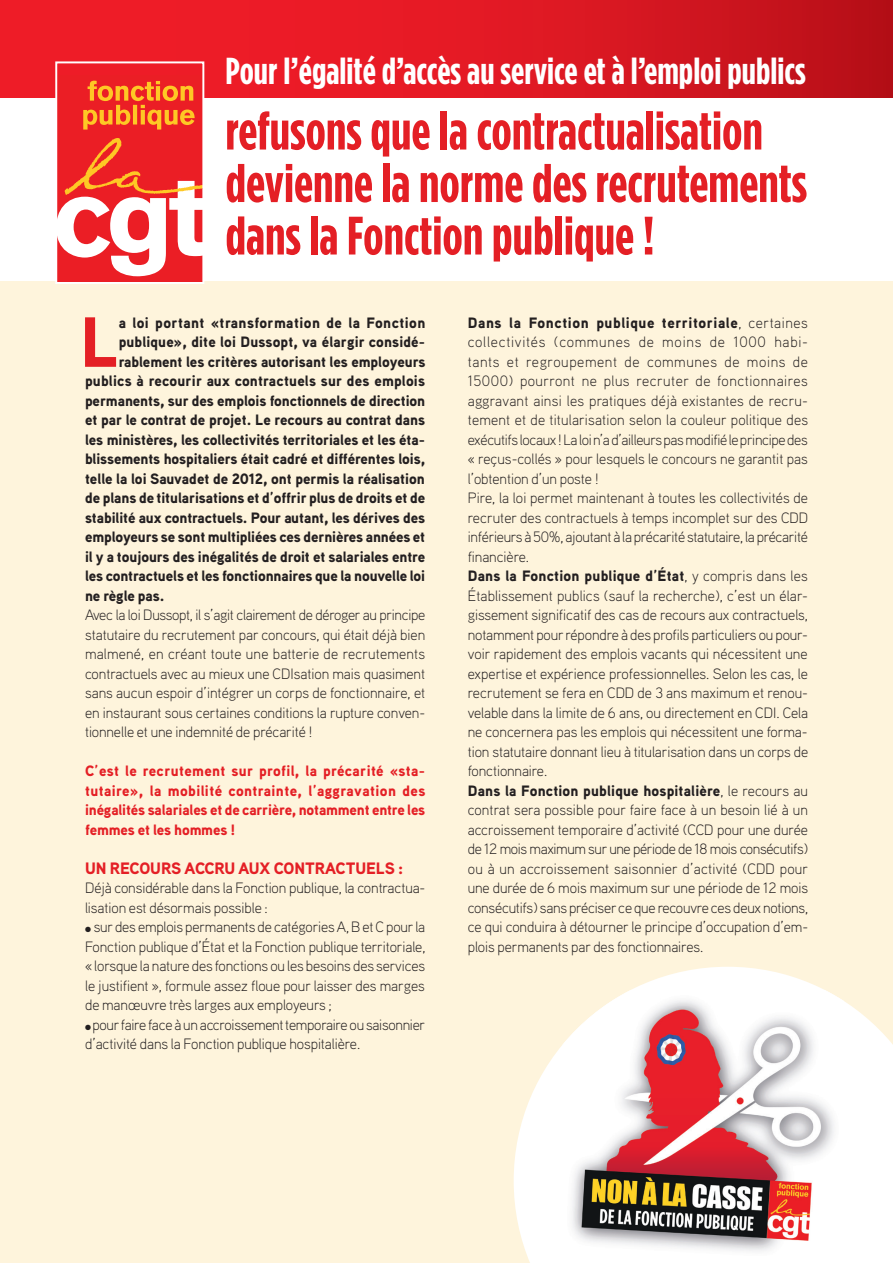
<style>
.page{position:relative;width:893px;height:1263px;background:#fff}
.page>*{position:absolute;margin:0;border:0;box-sizing:border-box;transform-origin:0 0}
.t1{font:900 70.8px "Aaux Pro";color:#e41f25}
.t2{font:700 54px/52.5px "Gotham Condensed";color:#e41f25}
.t3{font:700 37.5px "Gotham Condensed";color:#fff}
.t4{font:900 16.5px "Aaux Pro";letter-spacing:-.005em;color:#e41f25}
.t5{font:300 15px/19.5px "Aaux Pro";letter-spacing:-.005em;color:#231f20}
.t6{font:900 15px "Aaux Pro";letter-spacing:-.005em;color:#231f20}
.t7{font:900 15px/19.5px "Aaux Pro";letter-spacing:-.01em;color:#e41f25;text-align:justify}
.t8{font:900 15px "Aaux Pro";letter-spacing:.025em;color:#231f20}
.s1{font-weight:900}
</style>
<div class="page">
<div style="left:0;top:266px;width:893px;height:997px;background:#fef4dc"></div>
<div style="left:0;top:1px;width:893px;height:263px;background:linear-gradient(to right,#fa1f2b,#c2121b)"></div>
<div style="left:0;top:98px;width:893px;height:183px;background:#fff"></div>
<div style="left:56px;top:75px;width:147px;height:206px;background:#eb1e25"></div>
<svg style="left:58px;top:81px;width:143px;height:195px"></svg>
<div style="left:55px;top:61px;width:149px;height:223px;border:2px solid #fff"></div>
<svg style="left:514px;top:967px;width:379px;height:296px;fill:#fff"></svg>
<img style="left:563px;top:990px;width:281px;height:271px">
<h3 class="t3" style="left:225px;top:49px;width:582px">Pour l’égalité d’accès au service et à l’emploi publics</h3>
<h2 class="t2" style="left:225px;top:103px;width:583px">refusons que la contractualisation devienne la norme des recrutements dans la Fonction publique !</h2>
<h1 class="t1" style="left:80px;top:297px;width:41px">L</h1>
<p class="t8" style="left:119px;top:313px;width:308px">a loi portant «transformation de la Fonction</p>
<p class="t6" style="left:119px;top:332px;width:308px">publique», dite loi Dussopt, va élargir considé-</p>
<p class="t6" style="left:119px;top:352px;width:308px">rablement les critères autorisant les employeurs</p>
<p class="t6" style="left:85px;top:371px;width:342px">publics à recourir aux contractuels sur des emplois</p>
<p class="t6" style="left:85px;top:391px;width:342px">permanents, sur des emplois fonctionnels de direction</p>
<p class="t6" style="left:85px;top:410px;width:342px">et par le contrat de projet. Le recours au contrat dans</p>
<p class="t6" style="left:85px;top:430px;width:341px">les ministères, les collectivités territoriales et les éta-</p>
<p class="t6" style="left:85px;top:449px;width:342px">blissements hospitaliers était cadré et différentes lois,</p>
<p class="t6" style="left:85px;top:469px;width:341px">telle la loi Sauvadet de 2012, ont permis la réalisation</p>
<p class="t6" style="left:85px;top:488px;width:342px">de plans de titularisations et d’offrir plus de droits et de</p>
<p class="t6" style="left:85px;top:508px;width:342px">stabilité aux contractuels. Pour autant, les dérives des</p>
<p class="t6" style="left:85px;top:527px;width:342px">employeurs se sont multipliées ces dernières années et</p>
<p class="t6" style="left:85px;top:547px;width:342px">il y a toujours des inégalités de droit et salariales entre</p>
<p class="t6" style="left:85px;top:566px;width:342px">les contractuels et les fonctionnaires que la nouvelle loi</p>
<p class="t6" style="left:85px;top:586px;width:81px">ne règle pas.</p>
<p class="t5" style="left:85px;top:605px;width:342px;text-align:justify">Avec la loi Dussopt, il s’agit clairement de déroger au principe statutaire du recrutement par concours, qui était déjà bien malmené, en créant toute une batterie de recrutements contractuels avec au mieux une CDIsation mais quasiment sans aucun espoir d’intégrer un corps de fonctionnaire, et en instaurant sous certaines conditions la rupture conven&shy;tionnelle et une indemnité de précarité !</p>
<p class="t7" style="left:85px;top:761px;width:342px">C’est le recrutement sur profil, la précarité «sta&shy;tutaire», la mobilité contrainte, l’aggravation des inégalités salariales et de carrière, notamment entre les femmes et les hommes !</p>
<p class="t4" style="left:85px;top:857px;width:320px">UN RECOURS ACCRU AUX CONTRACTUELS :</p>
<p class="t5" style="left:85px;top:878px;width:342px">Déjà considérable dans la Fonction publique, la contractua&shy;lisation est désormais possible :</p>
<p class="t5" style="left:85px;top:917px;width:342px;text-align:justify">● sur des emplois permanents de catégories A, B et C pour la Fonction publique d’État et la Fonction publique territoriale, « lorsque la nature des fonctions ou les besoins des services le justifient », formule assez floue pour laisser des marges de manœuvre très larges aux employeurs ;</p>
<p class="t5" style="left:85px;top:1014px;width:342px">● pour faire face à un accroissement temporaire ou saisonnier d’activité dans la Fonction publique hospitalière.</p>
<p class="t5" style="left:468px;top:312px;width:342px"><span class="s1">Dans la Fonction publique territoriale</span>, certaines collectivités (communes de moins de 1000 habi&shy;tants et regroupement de communes de moins de 15000) pourront ne plus recruter de fonctionnaires aggravant ainsi les pratiques déjà existantes de recru&shy;tement et de titularisation selon la couleur politique des exécutifs locaux ! La loi n’a d’ailleurs pas modifié le principe des « reçus-collés » pour lesquels le concours ne garantit pas l’obtention d’un poste !<br>Pire, la loi permet maintenant à toutes les collectivités de recruter des contractuels à temps incomplet sur des CDD inférieurs à 50%, ajoutant à la précarité statutaire, la précarité financière.<br><span class="s1">Dans la Fonction publique d’État</span>, y compris dans les Établissement publics (sauf la recherche), c’est un élar&shy;gissement significatif des cas de recours aux contractuels, notamment pour répondre à des profils particuliers ou pour&shy;voir rapidement des emplois vacants qui nécessitent une expertise et expérience professionnelles. Selon les cas, le recrutement se fera en CDD de 3 ans maximum et renou&shy;velable dans la limite de 6 ans, ou directement en CDI. Cela ne concernera pas les emplois qui nécessitent une forma&shy;tion statutaire donnant lieu à titularisation dans un corps de fonctionnaire.<br><span class="s1">Dans la Fonction publique hospitalière</span>, le recours au contrat sera possible pour faire face à un besoin lié à un accroissement temporaire d’activité (CCD pour une durée de 12 mois maximum sur une période de 18 mois consécutifs) ou à un accroissement saisonnier d’activité (CDD pour une durée de 6 mois maximum sur une période de 12 mois consécutifs) sans préciser ce que recouvre ces deux notions, ce qui conduira à détourner le principe d’occupation d’em&shy;plois permanents par des fonctionnaires.</p>
</div>
